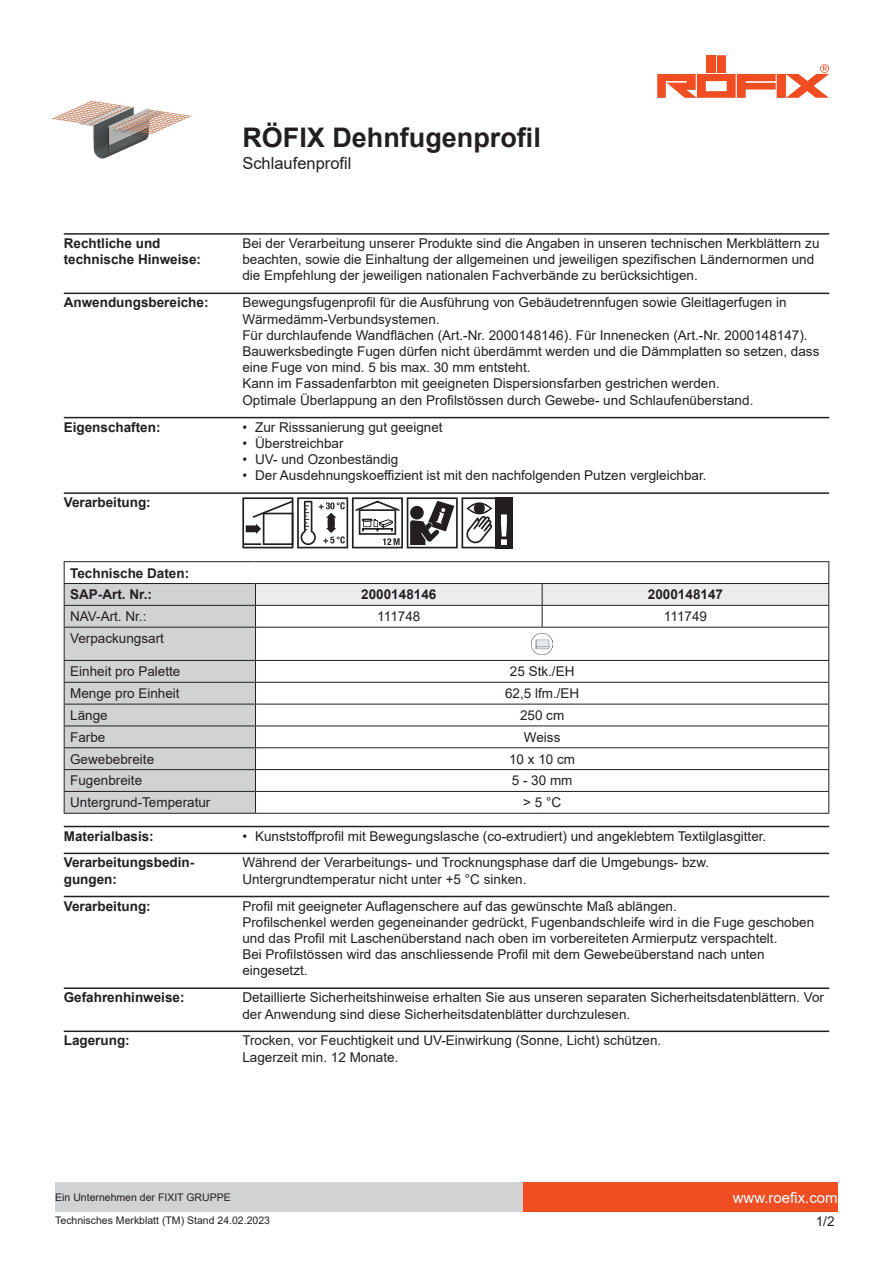
<style>
.page{position:relative;width:893px;height:1263px;background:#fff}
.page>*{position:absolute;margin:0;border:0;box-sizing:border-box;transform-origin:0 0}
.t1{font:700 27px "Arial";color:#231f20}
.t2{font:16.5px "Arial";color:#231f20}
.t3{font:15px "Arial";color:#fff}
.t4{font:13.5px/16.2px "Arial";color:#231f20}
.t5{font:700 13.5px/16.2px "Arial";color:#231f20}
.t6{font:10.5px "Arial";color:#231f20}
</style>
<div class="page">
<img style="left:52px;top:100px;width:139px;height:59px">
<div style="left:717px;top:55px;width:9px;height:18px;background:#f04d22"></div>
<div style="left:707px;top:55px;width:9px;height:18px;background:#f04d22"></div>
<svg style="left:657px;top:64px;width:172px;height:34px"></svg>
<div style="left:523px;top:1182px;width:315px;height:30px;background:#f04d22"></div>
<div style="left:55px;top:1182px;width:468px;height:30px;background:#d1d2d4"></div>
<hr style="left:64px;top:233px;width:765px;height:2px;background:#231f20">
<hr style="left:64px;top:293px;width:765px;height:1px;background:#231f20">
<hr style="left:64px;top:417px;width:765px;height:1px;background:#231f20">
<hr style="left:64px;top:492px;width:765px;height:2px;background:#231f20">
<svg style="left:242px;top:497px;width:270px;height:51px"></svg>
<hr style="left:64px;top:561px;width:191px;height:1px;background:#231f20">
<hr style="left:255px;top:561px;width:287px;height:1px;background:#231f20">
<hr style="left:542px;top:561px;width:287px;height:1px;background:#231f20">
<svg style="left:64px;top:562px;width:765px;height:251px"></svg>
<hr style="left:64px;top:813px;width:191px;height:1px;background:#231f20">
<hr style="left:255px;top:813px;width:287px;height:1px;background:#231f20">
<hr style="left:542px;top:813px;width:287px;height:1px;background:#231f20">
<img style="left:531px;top:633px;width:22px;height:21px">
<hr style="left:64px;top:826px;width:765px;height:1px;background:#231f20">
<hr style="left:64px;top:853px;width:765px;height:1px;background:#231f20">
<hr style="left:64px;top:896px;width:765px;height:1px;background:#231f20">
<hr style="left:64px;top:987px;width:765px;height:2px;background:#231f20">
<hr style="left:64px;top:1030px;width:765px;height:2px;background:#231f20">
<h1 class="t1" style="left:242px;top:119px;width:300px">RÖFIX Dehnfugenprofil</h1>
<p class="t2" style="left:242px;top:152px;width:111px">Schlaufenprofil</p>
<p class="t5" style="left:64px;top:235px;width:139px">Rechtliche und technische Hinweise:</p>
<p class="t4" style="left:242px;top:235px;width:579px">Bei der Verarbeitung unserer Produkte sind die Angaben in unseren technischen Merkblättern zu beachten, sowie die Einhaltung der allgemeinen und jeweiligen spezifischen Ländernormen und die Empfehlung der jeweiligen nationalen Fachverbände zu berücksichtigen.</p>
<p class="t5" style="left:64px;top:295px;width:146px">Anwendungsbereiche:</p>
<p class="t4" style="left:242px;top:294px;width:579px">Bewegungsfugenprofil für die Ausführung von Gebäudetrennfugen sowie Gleitlagerfugen in Wärmedämm-Verbundsystemen.<br>Für durchlaufende Wandflächen (Art.-Nr. 2000148146). Für Innenecken (Art.-Nr. 2000148147).<br>Bauwerksbedingte Fugen dürfen nicht überdämmt werden und die Dämmplatten so setzen, dass eine Fuge von mind. 5 bis max. 30 mm entsteht.<br>Kann im Fassadenfarbton mit geeigneten Dispersionsfarben gestrichen werden.<br>Optimale Überlappung an den Profilstössen durch Gewebe- und Schlaufenüberstand.</p>
<p class="t5" style="left:64px;top:419px;width:98px">Eigenschaften:</p>
<p class="t4" style="left:242px;top:419px;width:202px">• Zur Risssanierung gut geeignet</p>
<p class="t4" style="left:242px;top:435px;width:103px">• Überstreichbar</p>
<p class="t4" style="left:242px;top:451px;width:158px">• UV- und Ozonbeständig</p>
<p class="t4" style="left:242px;top:467px;width:466px">• Der Ausdehnungskoeffizient ist mit den nachfolgenden Putzen vergleichbar.</p>
<p class="t5" style="left:64px;top:494px;width:89px">Verarbeitung:</p>
<p class="t5" style="left:70px;top:562px;width:121px;line-height:21.9px">Technische Daten:<br>SAP-Art. Nr.:</p>
<p class="t5" style="left:361px;top:587px;width:77px">2000148146</p>
<p class="t5" style="left:648px;top:587px;width:77px">2000148147</p>
<p class="t4" style="left:70px;top:608px;width:78px">NAV-Art. Nr.:</p>
<p class="t4" style="left:377px;top:608px;width:45px">111748</p>
<p class="t4" style="left:664px;top:608px;width:45px">111749</p>
<p class="t4" style="left:70px;top:630px;width:95px">Verpackungsart</p>
<p class="t4" style="left:70px;top:663px;width:112px">Einheit pro Palette</p>
<p class="t4" style="left:510px;top:663px;width:66px">25 Stk./EH</p>
<p class="t4" style="left:70px;top:685px;width:111px">Menge pro Einheit</p>
<p class="t4" style="left:505px;top:685px;width:76px">62,5 lfm./EH</p>
<p class="t4" style="left:70px;top:707px;width:39px">Länge</p>
<p class="t4" style="left:520px;top:707px;width:46px">250 cm</p>
<p class="t4" style="left:70px;top:729px;width:37px">Farbe</p>
<p class="t4" style="left:524px;top:729px;width:38px">Weiss</p>
<p class="t4" style="left:70px;top:751px;width:86px">Gewebebreite</p>
<p class="t4" style="left:509px;top:751px;width:68px">10 x 10 cm</p>
<p class="t4" style="left:70px;top:772px;width:74px">Fugenbreite</p>
<p class="t4" style="left:512px;top:772px;width:62px">5 - 30 mm</p>
<p class="t4" style="left:70px;top:794px;width:142px">Untergrund-Temperatur</p>
<p class="t4" style="left:523px;top:794px;width:40px">&gt; 5 °C</p>
<p class="t5" style="left:64px;top:828px;width:92px">Materialbasis:</p>
<p class="t4" style="left:242px;top:828px;width:525px">• Kunststoffprofil mit Bewegungslasche (co-extrudiert) und angeklebtem Textilglasgitter.</p>
<p class="t5" style="left:64px;top:855px;width:132px">Verarbeitungsbedin&shy;gungen:</p>
<p class="t4" style="left:242px;top:854px;width:468px">Während der Verarbeitungs- und Trocknungsphase darf die Umgebungs- bzw.<br>Untergrundtemperatur nicht unter +5 °C sinken.</p>
<p class="t5" style="left:64px;top:898px;width:89px">Verarbeitung:</p>
<p class="t4" style="left:242px;top:898px;width:573px">Profil mit geeigneter Auflagenschere auf das gewünschte Maß ablängen.<br>Profilschenkel werden gegeneinander gedrückt, Fugenbandschleife wird in die Fuge geschoben und das Profil mit Laschenüberstand nach oben im vorbereiteten Armierputz verspachtelt.<br>Bei Profilstössen wird das anschliessende Profil mit dem Gewebeüberstand nach unten eingesetzt.</p>
<p class="t5" style="left:64px;top:989px;width:122px">Gefahrenhinweise:</p>
<p class="t4" style="left:242px;top:989px;width:583px">Detaillierte Sicherheitshinweise erhalten Sie aus unseren separaten Sicherheitsdatenblättern. Vor der Anwendung sind diese Sicherheitsdatenblätter durchzulesen.</p>
<p class="t5" style="left:64px;top:1033px;width:68px">Lagerung:</p>
<p class="t4" style="left:242px;top:1032px;width:420px">Trocken, vor Feuchtigkeit und UV-Einwirkung (Sonne, Licht) schützen.<br>Lagerzeit min. 12 Monate.</p>
<p class="t6" style="left:55px;top:1190px;width:177px">Ein Unternehmen der FIXIT GRUPPE</p>
<p class="t3" style="left:733px;top:1187px;width:107px">www.roefix.com</p>
<p class="t6" style="left:55px;top:1213px;width:216px">Technisches Merkblatt (TM) Stand 24.02.2023</p>
<p class="t4" style="left:816px;top:1213px;width:20px">1/2</p>
</div>
